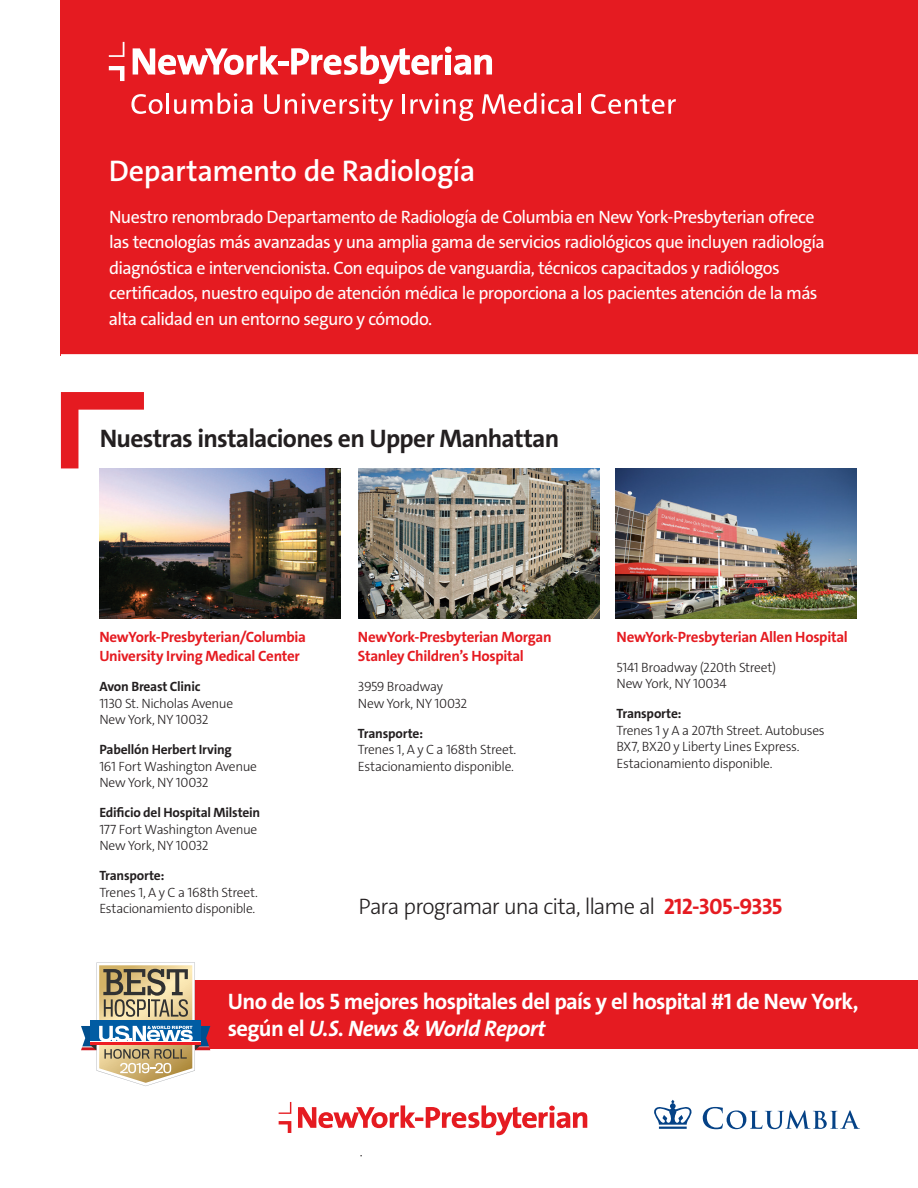
<style>
.page{position:relative;width:918px;height:1188px;background:#fff}
.page>*{position:absolute;margin:0;border:0;box-sizing:border-box;transform-origin:0 0}
.Headline_bold_48_50{font:600 30px "The Sans C4 s";letter-spacing:-.015em;color:#fff}
.Body_light_9_11{font:700 25.5px "The Sans C4 s";letter-spacing:-.03em;color:#231f20}
.Body_light_9_11-2{font:700 22.5px/27px "The Sans C4 s";letter-spacing:-.025em;color:#fff}
.Body_light_9_11-3{font:300 22.5px "The Sans C4 s";letter-spacing:-.045em;color:#231f20}
.Body_light_9_11-4{font:18px/25.5px "The Sans C4 s";letter-spacing:-.035em;color:#fff}
.Body_light_9_11-5{font:700 15px/19.5px "The Sans C4 s";letter-spacing:-.02em;color:#e51b21}
.Body_light_9_11-6{font:300 13.5px/16.5px "The Sans C4 s";letter-spacing:-.025em;color:#231f20}
.Body_light_9_11-7{font:700 13.5px "The Sans C4 s";letter-spacing:-.015em;color:#231f20}
.s1{font-weight:700;color:#e51b21}
.s2{font-family:"The Sans";font-style:italic}
</style>
<div class="page">
<img style="left:99px;top:469px;width:241px;height:150px">
<img style="left:359px;top:469px;width:240px;height:150px">
<img style="left:616px;top:469px;width:240px;height:150px">
<svg style="left:61px;top:392px;width:83px;height:76px"></svg>
<svg style="left:279px;top:1102px;width:308px;height:33px"></svg>
<svg style="left:703px;top:1107px;width:157px;height:22px"></svg>
<svg style="left:654px;top:1100px;width:38px;height:29px"></svg>
<div style="left:61px;top:0;width:857px;height:355px;background:#e51b21"></div>
<div style="left:61px;top:354px;width:857px;height:5px;background:#fff"></div>
<div style="left:111px;top:981px;width:807px;height:68px;background:#e51b21"></div>
<svg style="left:81px;top:962px;width:129px;height:124px"></svg>
<svg style="left:131px;top:94px;width:32px;height:20px"></svg>
<hr style="left:166px;top:93px;width:3px;height:21px;background:#fff">
<svg style="left:174px;top:93px;width:79px;height:21px"></svg>
<svg style="left:264px;top:93px;width:129px;height:28px"></svg>
<hr style="left:403px;top:94px;width:2px;height:20px;background:#fff">
<svg style="left:410px;top:93px;width:63px;height:28px"></svg>
<svg style="left:482px;top:93px;width:91px;height:21px"></svg>
<hr style="left:578px;top:93px;width:3px;height:21px;background:#fff">
<svg style="left:591px;top:94px;width:85px;height:20px"></svg>
<svg style="left:109px;top:66px;width:15px;height:15px"></svg>
<svg style="left:109px;top:42px;width:15px;height:15px"></svg>
<div style="left:445px;top:55px;width:6px;height:20px;background:#fff"></div>
<div style="left:445px;top:46px;width:7px;height:7px;background:#fff;border-radius:50%"></div>
<svg style="left:454px;top:55px;width:38px;height:20px"></svg>
<svg style="left:291px;top:46px;width:152px;height:38px"></svg>
<svg style="left:133px;top:46px;width:146px;height:29px"></svg>
<hr style="left:278px;top:62px;width:10px;height:4px;background:#fff">
<p class="Headline_bold_48_50" style="left:109px;top:151px;width:368px">Departamento de Radiología</p>
<p class="Body_light_9_11-4" style="left:109px;top:204px;width:717px">Nuestro renombrado Departamento de Radiología de Columbia en New York-Presbyterian ofrece las tecnologías más avanzadas y una amplia gama de servicios radiológicos que incluyen radiología diagnóstica e intervencionista. Con equipos de vanguardia, técnicos capacitados y radiólogos certificados, nuestro equipo de atención médica le proporciona a los pacientes atención de la más alta calidad en un entorno seguro y cómodo.</p>
<p class="Body_light_9_11" style="left:100px;top:422px;width:461px">Nuestras instalaciones en Upper Manhattan</p>
<p class="Body_light_9_11-5" style="left:99px;top:627px;width:208px">NewYork-Presbyterian/Columbia<br>University Irving Medical Center</p>
<p class="Body_light_9_11-7" style="left:99px;top:678px;width:103px">Avon Breast Clinic</p>
<p class="Body_light_9_11-6" style="left:99px;top:695px;width:135px">1130 St. Nicholas Avenue<br>New York, NY 10032</p>
<p class="Body_light_9_11-7" style="left:99px;top:741px;width:134px">Pabellón Herbert Irving</p>
<p class="Body_light_9_11-6" style="left:99px;top:758px;width:159px">161 Fort Washington Avenue<br>New York, NY 10032</p>
<p class="Body_light_9_11-7" style="left:99px;top:804px;width:162px">Edificio del Hospital Milstein</p>
<p class="Body_light_9_11-6" style="left:99px;top:821px;width:160px">177 Fort Washington Avenue<br>New York, NY 10032</p>
<p class="Body_light_9_11-7" style="left:99px;top:867px;width:67px">Transporte:</p>
<p class="Body_light_9_11-6" style="left:99px;top:884px;width:160px">Trenes 1, A y C a 168th Street.<br>Estacionamiento disponible.</p>
<p class="Body_light_9_11-5" style="left:358px;top:627px;width:195px">NewYork-Presbyterian Morgan<br>Stanley Children’s Hospital</p>
<p class="Body_light_9_11-6" style="left:358px;top:679px;width:87px">3959 Broadway</p>
<p class="Body_light_9_11-6" style="left:358px;top:695px;width:111px">New York, NY 10032</p>
<p class="Body_light_9_11-7" style="left:358px;top:725px;width:67px">Transporte:</p>
<p class="Body_light_9_11-6" style="left:358px;top:742px;width:160px">Trenes 1, A y C a 168th Street.<br>Estacionamiento disponible.</p>
<p class="Body_light_9_11-5" style="left:617px;top:627px;width:233px">NewYork-Presbyterian Allen Hospital</p>
<p class="Body_light_9_11-6" style="left:617px;top:659px;width:161px">5141 Broadway (220th Street)<br>New York, NY 10034</p>
<p class="Body_light_9_11-7" style="left:617px;top:705px;width:67px">Transporte:</p>
<p class="Body_light_9_11-6" style="left:617px;top:722px;width:210px">Trenes 1 y A a 207th Street. Autobuses<br>BX7, BX20 y Liberty Lines Express.<br>Estacionamiento disponible.</p>
<p class="Body_light_9_11-3" style="left:359px;top:891px;width:425px">Para programar una cita, llame al <span class="s1">212-305-9335</span></p>
<p class="Body_light_9_11-2" style="left:228px;top:988px;width:632px">Uno de los 5 mejores hospitales del país y el hospital #1 de New York, según el <span class="s2">U.S. News &amp; World Report</span></p>
</div>
